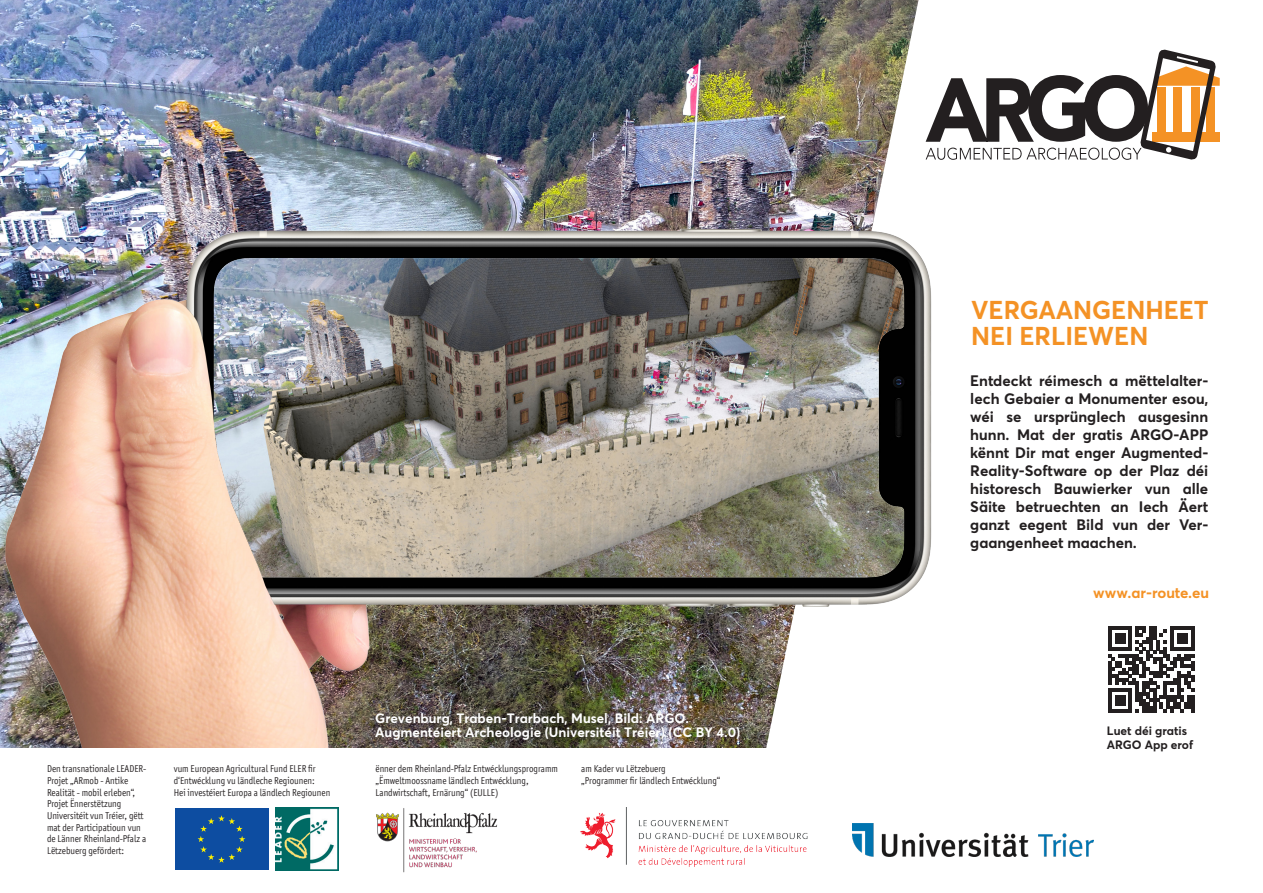
<style>
.page{position:relative;width:1263px;height:893px;background:#fff}
.page>*{position:absolute;margin:0;border:0;box-sizing:border-box;transform-origin:0 0}
.t1{font:700 25.5px/25.5px "Averta Std CY";color:#f49225}
.t2{font:700 15px/18px "Averta Std CY";color:#231f20;text-align:justify}
.t3{font:700 15px "Averta Std CY";color:#f49225}
.t4{font:700 13.5px/14.1px "Averta Std CY";color:#fff}
.t5{font:700 12px/14.4px "Averta Std CY";color:#231f20}
.t6{font:9.75px/11.7px "Axel";color:#231f20}
</style>
<div class="page">
<img style="left:0;top:0;width:918px;height:196px">
<img style="left:0;top:196px;width:932px;height:552px">
<svg style="left:926px;top:49px;width:294px;height:111px"></svg>
<div style="left:370px;top:705px;width:372px;height:45px;background:#231f20;opacity:.75"></div>
<div style="left:0;top:748px;width:906px;height:145px;background:#fff"></div>
<img style="left:580px;top:807px;width:228px;height:60px">
<div style="left:175px;top:808px;width:94px;height:62px;background:#0d4da1"></div>
<svg style="left:198px;top:815px;width:47px;height:48px"></svg>
<img style="left:275px;top:808px;width:63px;height:62px">
<img style="left:376px;top:808px;width:121px;height:64px">
<img style="left:852px;top:823px;width:241px;height:34px">
<svg style="left:1108px;top:626px;width:86px;height:86px"></svg>
<p class="t4" style="left:375px;top:710px;width:367px">Grevenburg, Traben-Trarbach, Musel, Bild: ARGO.<br>Augmentéiert Archeologie (Universitéit Tréier) (CC BY 4.0)</p>
<p class="t6" style="left:47px;top:763px;width:101px">Den transnationale LEADER-<br>Projet „ARmob - Antike<br>Realität - mobil erleben“,<br>Projet Ënnerstëtzung<br>Universitéit vun Tréier, gëtt mat der Participatioun vun de Länner Rheinland-Pfalz a<br>Lëtzebuerg gefördert:</p>
<p class="t6" style="left:174px;top:763px;width:158px">vum European Agricultural Fund ELER fir d‘Entwécklung vu ländleche Regiounen:<br>Hei investéiert Europa a ländlech Regiounen</p>
<p class="t6" style="left:376px;top:763px;width:184px">ënner dem Rheinland-Pfalz Entwécklungsprogramm „Ëmweltmoossname ländlech Entwécklung,<br>Landwirtschaft, Ernärung“ (EULLE)</p>
<p class="t6" style="left:581px;top:763px;width:141px">am Kader vu Lëtzebuerg<br>„Programmer fir ländlech Entwécklung“</p>
<p class="t1" style="left:971px;top:296px;width:239px">VERGAANGENHEET<br>NEI ERLIEWEN</p>
<p class="t2" style="left:970px;top:371px;width:239px">Entdeckt réimesch a mëttelalter&shy;lech Gebaier a Monumenter esou, wéi se ursprünglech ausgesinn hunn. Mat der gratis ARGO-APP kënnt Dir mat enger Augmented-Reality-Software op der Plaz déi historesch Bauwierker vun alle Säite betruechten an Iech Äert ganzt eegent Bild vun der Ver&shy;gaangenheet maachen.</p>
<p class="t3" style="left:1093px;top:582px;width:117px">www.ar-route.eu</p>
<p class="t5" style="left:1107px;top:723px;width:88px">Luet déi gratis<br>ARGO App erof</p>
</div>
